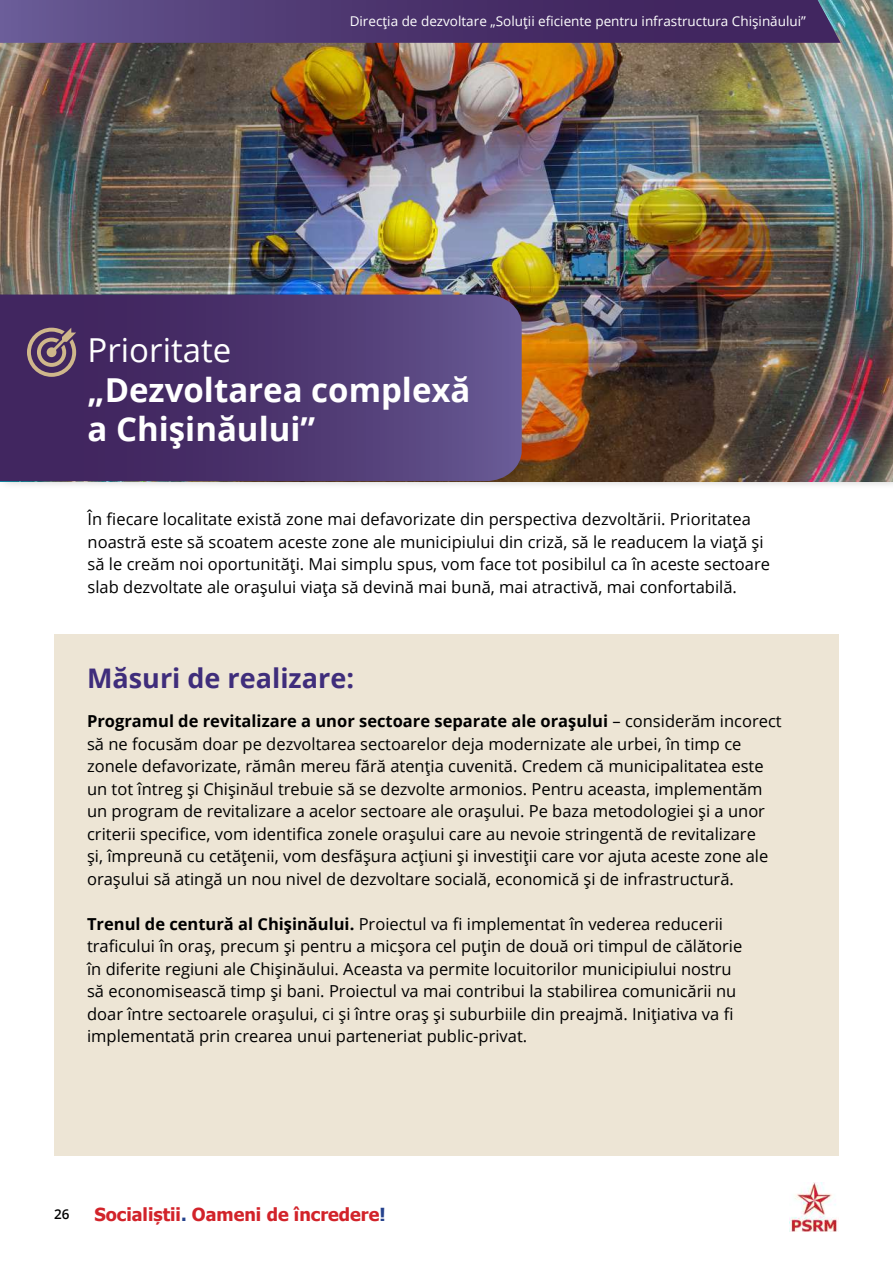
<style>
.page{position:relative;width:893px;height:1263px;background:#fff}
.page>*{position:absolute;margin:0;border:0;box-sizing:border-box;transform-origin:0 0}
.t1{font:700 33px/39.6px "Open Sans";color:#fff}
.t2{font:33px "Open Sans";color:#fff}
.t3{font:700 27px "Open Sans";color:#3f2d7b}
.t4{font:700 18px "Tahoma";color:#d2232a}
.t5{font:16.5px/22.5px "Open Sans";color:#000}
.t6{font:13.5px "Open Sans";color:#fff}
.t7{font:600 13.5px "Open Sans";color:#000}
.s1{font-weight:700}
.s2{color:#25428d}
</style>
<div class="page">
<img style="left:790px;top:1183px;width:48px;height:49px">
<img style="left:0;top:0;width:893px;height:481px">
<div style="left:54px;top:635px;width:785px;height:521px;background:#ede5d5"></div>
<svg style="left:0;top:294px;width:522px;height:187px;background:#4e3871"></svg>
<svg style="left:27px;top:328px;width:49px;height:49px;background:#7b6171"></svg>
<svg style="left:0;top:0;width:841px;height:43px;background:#4e3971"></svg>
<p class="t6" style="left:350px;top:12px;width:458px">Direcția de dezvoltare „Soluții eficiente pentru infrastructura Chișinăului”</p>
<h1 class="t2" style="left:88px;top:327px;width:145px">Prioritate</h1>
<h1 class="t1" style="left:88px;top:369px;width:384px">„Dezvoltarea complexă a Chișinăului”</h1>
<p class="t5" style="left:88px;top:508px;width:684px">În fiecare localitate există zone mai defavorizate din perspectiva dezvoltării. Prioritatea noastră este să scoatem aceste zone ale municipiului din criză, să le readucem la viață și să le creăm noi oportunități. Mai simplu spus, vom face tot posibilul ca în aceste sectoare slab dezvoltate ale orașului viața să devină mai bună, mai atractivă, mai confortabilă.</p>
<h2 class="t3" style="left:87px;top:659px;width:268px">Măsuri de realizare:</h2>
<p class="t5" style="left:87px;top:710px;width:696px"><span class="s1">Programul de revitalizare a unor sectoare separate ale orașului</span> – considerăm incorect să ne focusăm doar pe dezvoltarea sectoarelor deja modernizate ale urbei, în timp ce zonele defavorizate, rămân mereu fără atenția cuvenită. Credem că municipalitatea este un tot întreg și Chișinăul trebuie să se dezvolte armonios. Pentru aceasta, implementăm un program de revitalizare a acelor sectoare ale orașului. Pe baza metodologiei și a unor criterii specifice, vom identifica zonele orașului care au nevoie stringentă de revitalizare<br>și, împreună cu cetățenii, vom desfășura acțiuni și investiții care vor ajuta aceste zone ale orașului să atingă un nou nivel de dezvoltare socială, economică și de infrastructură.</p>
<p class="t5" style="left:87px;top:912px;width:657px"><span class="s1">Trenul de centură al Chișinăului.</span> Proiectul va fi implementat în vederea reducerii traficului în oraș, precum și pentru a micșora cel puțin de două ori timpul de călătorie în diferite regiuni ale Chișinăului. Aceasta va permite locuitorilor municipiului nostru să economisească timp și bani. Proiectul va mai contribui la stabilirea comunicării nu doar între sectoarele orașului, ci și între oraș și suburbiile din preajmă. Inițiativa va fi implementată prin crearea unui parteneriat public-privat.</p>
<p class="t7" style="left:54px;top:1204px;width:17px">26</p>
<p class="t4" style="left:94px;top:1202px;width:293px">Socialiștii<span class="s2">.</span> Oameni de încredere<span class="s2">!</span></p>
</div>
